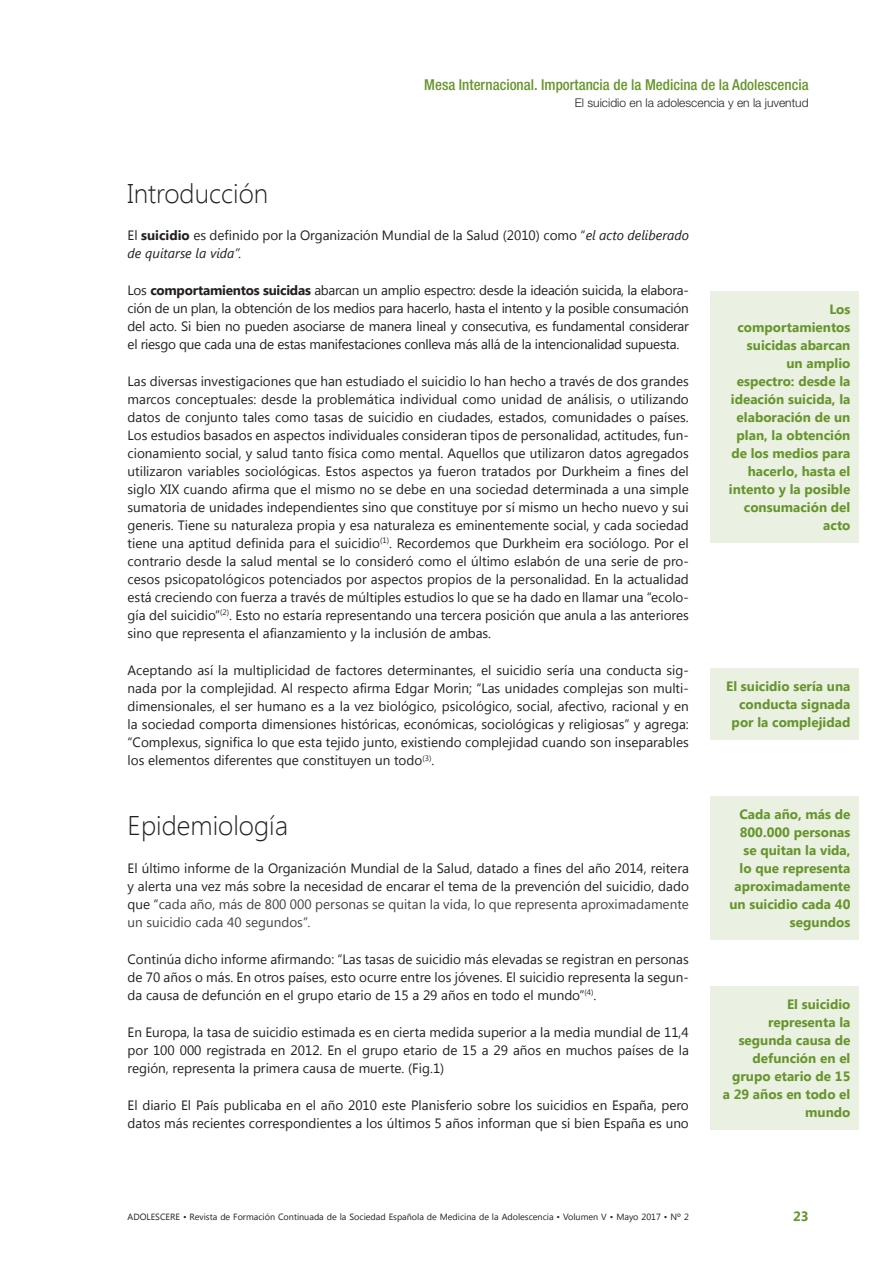
<style>
.page{position:relative;width:893px;height:1263px;background:#fff}
.page>*{position:absolute;margin:0;border:0;box-sizing:border-box;transform-origin:0 0}
.t1{font:300 27px "Segoe UI";color:#231f20}
.t2{font:500 condensed 15px "Helvetica Neue LT Std";color:#66952c}
.t3{font:13.5px/18px "Segoe UI";color:#231f20;text-align:justify}
.t4{font:700 13.5px/18px "Segoe UI";color:#66952c;text-align:right}
.t5{font:300 12px "Helvetica Neue LT Std";color:#231f20}
.t6{font:9px "Segoe UI";color:#231f20}
.s1{font-weight:700}
.s2{font-style:italic}
.s3{color:#434242}
</style>
<div class="page">
<div style="left:710px;top:291px;width:149px;height:252px;background:#eaf0e2"></div>
<div style="left:710px;top:669px;width:149px;height:71px;background:#eaf0e2"></div>
<div style="left:710px;top:796px;width:149px;height:144px;background:#eaf0e2"></div>
<div style="left:710px;top:986px;width:149px;height:144px;background:#eaf0e2"></div>
<p class="t2" style="left:424px;top:76px;width:386px">Mesa Internacional. Importancia de la Medicina de la Adolescencia</p>
<p class="t5" style="left:575px;top:95px;width:235px">El suicidio en la adolescencia y en la juventud</p>
<h1 class="t1" style="left:128px;top:174px;width:142px">Introducción</h1>
<p class="t3" style="left:128px;top:225px;width:563px">El <span class="s1">suicidio</span> es definido por la Organización Mundial de la Salud (2010) como “<span class="s2">el acto deliberado de quitarse la vida”.</span></p>
<p class="t3" style="left:128px;top:280px;width:563px">Los <span class="s1">comportamientos suicidas</span> abarcan un amplio espectro: desde la ideación suicida, la elabora&shy;ción de un plan, la obtención de los medios para hacerlo, hasta el intento y la posible consumación del acto. Si bien no pueden asociarse de manera lineal y consecutiva, es fundamental considerar el riesgo que cada una de estas manifestaciones conlleva más allá de la intencionalidad supuesta.</p>
<p class="t3" style="left:128px;top:371px;width:563px">Las diversas investigaciones que han estudiado el suicidio lo han hecho a través de dos grandes marcos conceptuales: desde la problemática individual como unidad de análisis, o utilizando datos de conjunto tales como tasas de suicidio en ciudades, estados, comunidades o países.<br>Los estudios basados en aspectos individuales consideran tipos de personalidad, actitudes, fun&shy;cionamiento social, y salud tanto física como mental. Aquellos que utilizaron datos agregados utilizaron variables sociológicas. Estos aspectos ya fueron tratados por Durkheim a fines del siglo XIX cuando afirma que el mismo no se debe en una sociedad determinada a una simple sumatoria de unidades independientes sino que constituye por sí mismo un hecho nuevo y sui generis. Tiene su naturaleza propia y esa naturaleza es eminentemente social, y cada sociedad tiene una aptitud definida para el suicidio<sup>(1)</sup>. Recordemos que Durkheim era sociólogo. Por el contrario desde la salud mental se lo consideró como el último eslabón de una serie de pro&shy;cesos psicopatológicos potenciados por aspectos propios de la personalidad. En la actualidad está creciendo con fuerza a través de múltiples estudios lo que se ha dado en llamar una “ecolo&shy;gía del suicidio”<sup>(2)</sup>. Esto no estaría representando una tercera posición que anula a las anteriores sino que representa el afianzamiento y la inclusión de ambas.</p>
<p class="t3" style="left:128px;top:661px;width:563px">Aceptando así la multiplicidad de factores determinantes, el suicidio sería una conducta sig&shy;nada por la complejidad. Al respecto afirma Edgar Morin; “Las unidades complejas son multi&shy;dimensionales, el ser humano es a la vez biológico, psicológico, social, afectivo, racional y en la sociedad comporta dimensiones históricas, económicas, sociológicas y religiosas” y agrega: “Complexus, significa lo que esta tejido junto, existiendo complejidad cuando son inseparables los elementos diferentes que constituyen un todo<sup>(3)</sup>.</p>
<h1 class="t1" style="left:128px;top:807px;width:162px">Epidemiología</h1>
<p class="t3" style="left:128px;top:858px;width:563px">El último informe de la Organización Mundial de la Salud, datado a fines del año 2014, reitera y alerta una vez más sobre la necesidad de encarar el tema de la prevención del suicidio, dado que “<span class="s3">cada año, más de 800 000 personas se quitan la vida, lo que representa aproximadamente un suicidio cada 40 segundos”.</span></p>
<p class="t3" style="left:128px;top:949px;width:563px">Continúa dicho informe afirmando: “Las tasas de suicidio más elevadas se registran en personas de 70 años o más. En otros países, esto ocurre entre los jóvenes. El suicidio representa la segun&shy;da causa de defunción en el grupo etario de 15 a 29 años en todo el mundo”<sup>(4)</sup>.</p>
<p class="t3" style="left:128px;top:1022px;width:563px">En Europa, la tasa de suicidio estimada es en cierta medida superior a la media mundial de 11,4 por 100 000 registrada en 2012. En el grupo etario de 15 a 29 años en muchos países de la región, representa la primera causa de muerte. (Fig.1)</p>
<p class="t3" style="left:128px;top:1095px;width:563px">El diario El País publicaba en el año 2010 este Planisferio sobre los suicidios en España, pero datos más recientes correspondientes a los últimos 5 años informan que si bien España es uno</p>
<p class="t4" style="left:729px;top:299px;width:123px">Los comportamientos suicidas abarcan un amplio espectro: desde la ideación suicida, la elaboración de un plan, la obtención de los medios para hacerlo, hasta el intento y la posible consumación del acto</p>
<p class="t4" style="left:726px;top:677px;width:126px">El suicidio sería una conducta signada por la complejidad</p>
<p class="t4" style="left:729px;top:804px;width:123px">Cada año, más de<br>800.000 personas se quitan la vida, lo que representa aproximadamente un suicidio cada 40 segundos</p>
<p class="t4" style="left:723px;top:995px;width:129px">El suicidio representa la segunda causa de defunción en el grupo etario de 15 a 29 años en todo el mundo</p>
<p class="t6" style="left:128px;top:1211px;width:563px">ADOLESCERE • Revista de Formación Continuada de la Sociedad Española de Medicina de la Adolescencia • Volumen V • Mayo 2017 • Nº 2</p>
<p class="t4" style="left:793px;top:1206px;width:17px">23</p>
</div>
